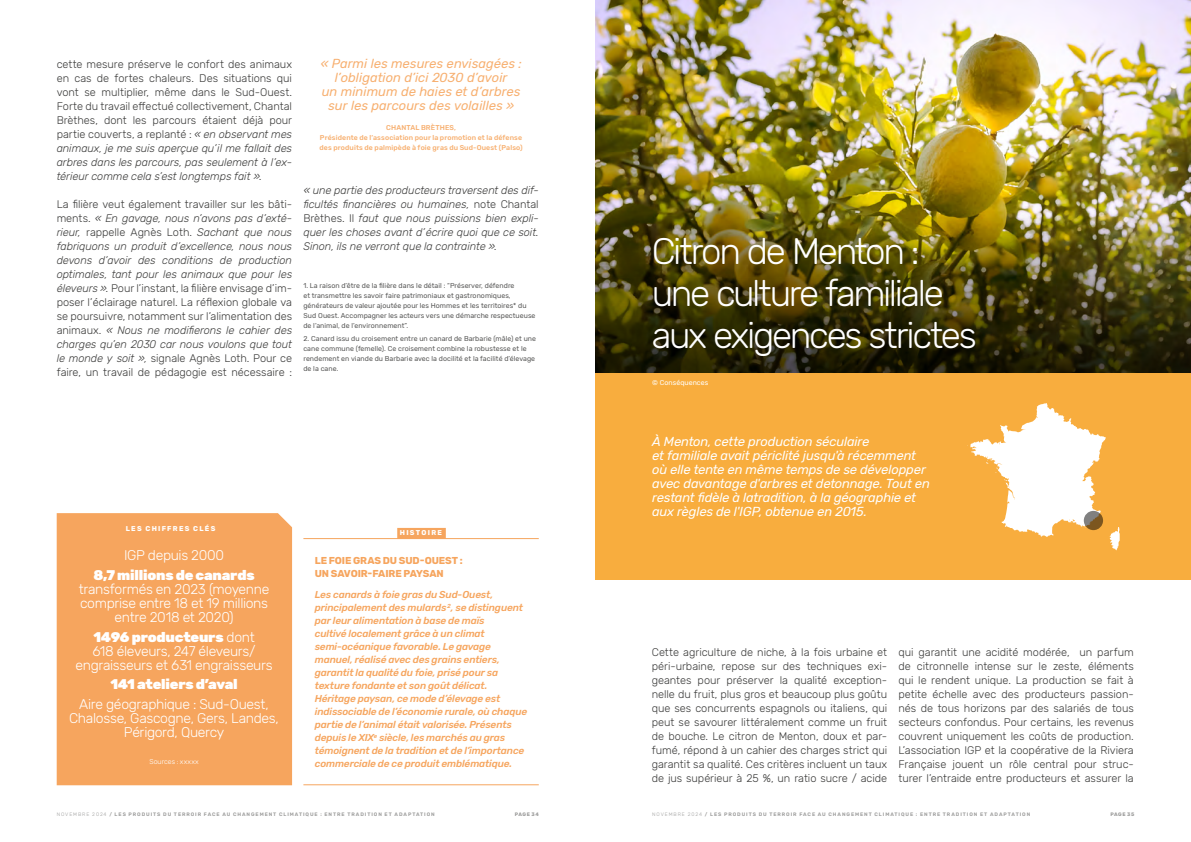
<style>
.page{position:relative;width:1191px;height:842px;background:#fff}
.page>*{position:absolute;margin:0;border:0;box-sizing:border-box;transform-origin:0 0}
.t1{font:300 36.7px/42px "Rubik";letter-spacing:-.065em;color:#fff}
.t2{font:300 14px/14px "Rubik";letter-spacing:-.025em;color:#fff;text-align:center}
.t3{font:900 14px "Rubik";letter-spacing:-.015em;color:#fff}
.t4{font:italic 13px/14px "Rubik";letter-spacing:-.015em;color:#fff}
.t5{font:italic 13px/14px "Rubik";letter-spacing:.005em;color:#f7af6f;text-align:center}
.t6{font:300 11px/14px "Rubik";letter-spacing:-.005em;color:#3c3c3b;text-align:justify}
.t7{font:italic 300 11px/14px "Rubik";letter-spacing:-.005em;color:#3c3c3b;text-align:justify}
.t8{font:italic 500 10px/13px "Rubik";letter-spacing:-.015em;color:#f6a55e}
.t9{font:700 10px/13px "Rubik";letter-spacing:-.01em;color:#f6a55e}
.t10{font:7px/10px "Rubik";letter-spacing:.005em;color:#575756}
.t11{font:500 7px/10px "Rubik";letter-spacing:.015em;color:#f7af6f;text-align:center}
.t12{font:700 7px "Rubik";letter-spacing:.18em;color:#fff}
.t13{font:300 7px "Rubik";letter-spacing:.01em;color:#fff}
.t14{font:7px "Rubik";letter-spacing:.005em;color:#fff}
.t15{font:600 5px "Rubik";letter-spacing:.185em;color:#9d9d9c}
.t16{font:700 5px "Rubik";letter-spacing:.08em;color:#9d9d9c}
.s1{font-style:italic}
.s2{font-style:normal}
.s3{font-weight:900}
.s4{font-weight:300}
</style>
<div class="page">
<div style="left:595px;top:373px;width:596px;height:207px;background:#f8ad3e"></div>
<img style="left:595px;top:0;width:596px;height:206px">
<img style="left:595px;top:206px;width:596px;height:167px">
<svg style="left:967px;top:403px;width:152px;height:147px"></svg>
<div style="left:397px;top:528px;width:49px;height:11px;background:#f6a55e"></div>
<hr style="left:303px;top:538px;width:236px;height:1px;background:#f6a55e">
<hr style="left:303px;top:784px;width:236px;height:1px;background:#f6a55e">
<div style="left:57px;top:513px;width:235px;height:272px;background:#f6a55e"></div>
<svg style="left:1083px;top:511px;width:20px;height:19px"></svg>
<p class="t6" style="left:57px;top:57px;width:237px">cette mesure préserve le confort des animaux en cas de fortes chaleurs. Des situations qui vont se multiplier, même dans le Sud-Ouest.<br>Forte du travail effectué collectivement, Chantal Brèthes, dont les parcours étaient déjà pour partie couverts, a replanté : <span class="s1">« en observant mes animaux, je me suis aperçue qu’il me fallait des arbres dans les parcours, pas seulement à l’ex&shy;térieur comme cela s’est longtemps fait ».</span></p>
<p class="t6" style="left:57px;top:197px;width:237px">La filière veut également travailler sur les bâti&shy;ments. <span class="s1">« En gavage, nous n’avons pas d’exté&shy;rieur,</span> rappelle Agnès Loth. <span class="s1">Sachant que nous fabriquons un produit d’excellence, nous nous devons d’avoir des conditions de production optimales, tant pour les animaux que pour les éleveurs ».</span> Pour l’instant, la filière envisage d’im&shy;poser l’éclairage naturel. La réflexion globale va se poursuivre, notamment sur l’alimentation des animaux. <span class="s1">« Nous ne modifierons le cahier des charges qu’en 2030 car nous voulons que tout le monde y soit »,</span> signale Agnès Loth. Pour ce faire, un travail de pédagogie est nécessaire :</p>
<p class="t5" style="left:320px;top:57px;width:203px">« Parmi les mesures envisagées : l’obligation d’ici 2030 d’avoir<br>un minimum de haies et d’arbres sur les parcours des volailles »</p>
<p class="t11" style="left:319px;top:123px;width:205px">CHANTAL BRÈTHES,<br>Présidente de l’association pour la promotion et la défense des produits de palmipède à foie gras du Sud-Ouest (Palso)</p>
<p class="t7" style="left:303px;top:183px;width:237px">« une partie des producteurs traversent des dif&shy;ficultés financières ou humaines, <span class="s2">note Chantal Brèthes. Il</span> faut que nous puissions bien expli&shy;quer les choses avant d’écrire quoi que ce soit.<br>Sinon, ils ne verront que la contrainte ».</p>
<p class="t10" style="left:303px;top:281px;width:234px">1. La raison d’être de la filière dans le détail : “Préserver, défendre<br>et transmettre les savoir‐faire patrimoniaux et gastronomiques, générateurs de valeur ajoutée pour les Hommes et les territoires* du Sud‐Ouest. Accompagner les acteurs vers une démarche respectueuse de l’animal, de l’environnement”.</p>
<p class="t10" style="left:303px;top:333px;width:234px">2. Canard issu du croisement entre un canard de Barbarie (mâle) et une cane commune (femelle). Ce croisement combine la robustesse et le rendement en viande du Barbarie avec la docilité et la facilité d’élevage de la cane.</p>
<p class="t12" style="left:126px;top:524px;width:91px">LES CHIFFRES CLÉS</p>
<p class="t2" style="left:124px;top:549px;width:101px">IGP depuis 2000</p>
<p class="t3" style="left:93px;top:567px;width:163px">8,7 millions de canards</p>
<p class="t2" style="left:79px;top:582px;width:192px">transformés en 2023 (moyenne comprise entre 18 et 19 millions entre 2018 et 2020)</p>
<p class="t2" style="left:75px;top:630px;width:199px"><span class="s3">1496 producteurs</span> dont<br>618 éleveurs, 247 éleveurs/ engraisseurs et 631 engraisseurs</p>
<p class="t3" style="left:110px;top:676px;width:129px">141 ateliers d’aval</p>
<p class="t2" style="left:69px;top:697px;width:211px">Aire géographique : Sud-Ouest,<br>Chalosse, Gascogne, Gers, Landes,<br>Périgord, Quercy</p>
<p class="t13" style="left:149px;top:758px;width:51px">Sources : xxxxx</p>
<p class="t12" style="left:400px;top:529px;width:44px">HISTOIRE</p>
<p class="t9" style="left:315px;top:554px;width:150px">LE FOIE GRAS DU SUD-OUEST :<br>UN SAVOIR-FAIRE PAYSAN</p>
<p class="t8" style="left:315px;top:589px;width:214px">Les canards à foie gras du Sud-Ouest, principalement des mulards <sup>2</sup>, se distinguent par leur alimentation à base de maïs<br>cultivé localement grâce à un climat semi-océanique favorable. Le gavage manuel, réalisé avec des grains entiers, garantit la qualité du foie, prisé pour sa texture fondante et son goût délicat.<br>Héritage paysan, ce mode d’élevage est indissociable de l’économie rurale, où chaque partie de l’animal était valorisée. Présents depuis le XIX<sup>e</sup> siècle, les marchés au gras témoignent de la tradition et de l’importance commerciale de ce produit emblématique.</p>
<h1 class="t1" style="left:652px;top:231px;width:326px">Citron de Menton : une culture familiale aux exigences strictes</h1>
<p class="t14" style="left:652px;top:379px;width:58px">© Conséquences</p>
<p class="t4" style="left:652px;top:435px;width:279px">À Menton, cette production séculaire<br>et familiale avait périclité jusqu'à récemment où elle tente en même temps de se développer avec davantage d'arbres et detonnage. Tout en restant fidèle à latradition, à la géographie et aux règles de l'IGP, obtenue en 2015.</p>
<p class="t6" style="left:652px;top:645px;width:237px">Cette agriculture de niche, à la fois urbaine et péri-urbaine, repose sur des techniques exi&shy;geantes pour préserver la qualité exception&shy;nelle du fruit, plus gros et beaucoup plus goûtu que ses concurrents espagnols ou italiens, qui peut se savourer littéralement comme un fruit de bouche. Le citron de Menton, doux et par&shy;fumé, répond à un cahier des charges strict qui garantit sa qualité. Ces critères incluent un taux de jus supérieur à 25 %, un ratio sucre / acide</p>
<p class="t6" style="left:898px;top:645px;width:237px">qui garantit une acidité modérée, un parfum de citronnelle intense sur le zeste, éléments qui le rendent unique. La production se fait à petite échelle avec des producteurs passion&shy;nés de tous horizons par des salariés de tous secteurs confondus. Pour certains, les revenus couvrent uniquement les coûts de production.<br>L’association IGP et la coopérative de la Riviera Française jouent un rôle central pour struc&shy;turer l’entraide entre producteurs et assurer la</p>
<p class="t15" style="left:57px;top:811px;width:379px"><span class="s4">NOVEMBRE 2024</span> / LES PRODUITS DU TERROIR FACE AU CHANGEMENT CLIMATIQUE : ENTRE TRADITION ET ADAPTATION</p>
<p class="t16" style="left:515px;top:811px;width:25px">PAGE 34</p>
<p class="t15" style="left:652px;top:811px;width:379px"><span class="s4">NOVEMBRE 2024</span> / LES PRODUITS DU TERROIR FACE AU CHANGEMENT CLIMATIQUE : ENTRE TRADITION ET ADAPTATION</p>
<p class="t16" style="left:1110px;top:811px;width:25px">PAGE 35</p>
</div>
